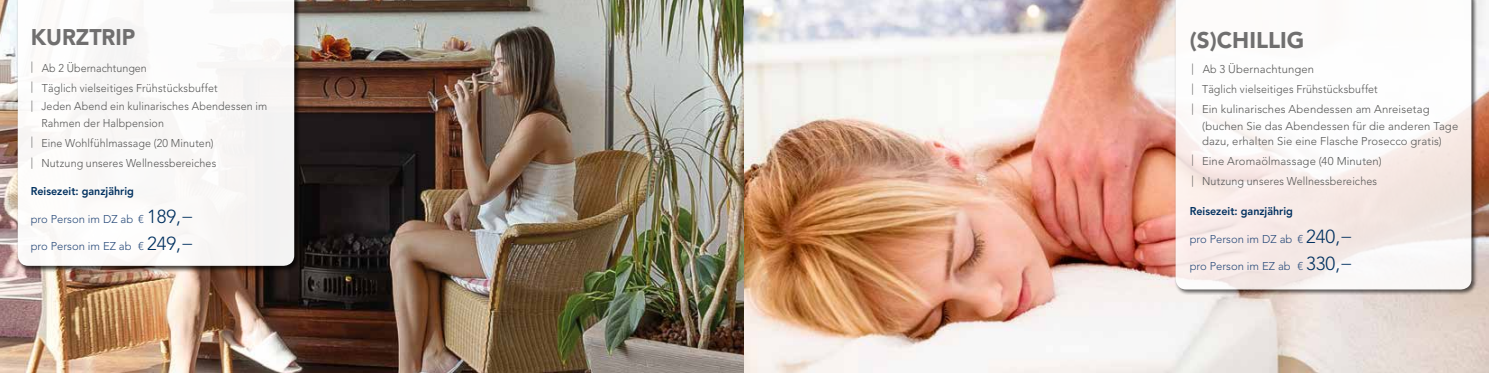
<style>
.page{position:relative;width:1489px;height:373px;background:#fff}
.page>*{position:absolute;margin:0;border:0;box-sizing:border-box;transform-origin:0 0}
.t1{font:900 22.5px "Avenir LT Std";color:#706f6f}
.t2{font:900 22.5px "Avenir LT Std";color:#706f6f;scale:.95 1}
.t3{font:300 11.25px/20px "Avenir LT Std";letter-spacing:.01em;color:#575756;scale:.95 1}
.t4{font:300 11.25px "Avenir LT Std";color:#294b7a}
.t5{font:300 11.25px/15px "Avenir LT Std";letter-spacing:.01em;color:#575756}
.t6{font:800 11.25px "Avenir LT Std";color:#00305f;scale:.95 1}
.s1{font-size:18.75px;color:#00305f}
</style>
<div class="page">
<img style="left:0;top:0;width:1488px;height:372px">
<div style="left:17px;top:0;width:284px;height:272px;background:#000;opacity:.75"></div>
<svg style="left:18px;top:0;width:276px;height:265px"></svg>
<div style="left:1174px;top:0;width:303px;height:295px;background:#000;opacity:.75"></div>
<svg style="left:1175px;top:0;width:296px;height:289px"></svg>
<h1 class="t2" style="left:31px;top:24px;width:112px">KURZTRIP</h1>
<p class="t3" style="left:31px;top:58px;width:198px">| Ab 2 Übernachtungen<br>| Täglich vielseitiges Frühstücksbuffet</p>
<p class="t3" style="left:41px;top:98px;width:239px;line-height:16.2px;text-indent:-11px">| Jeden Abend ein kulinarisches Abendessen im<br>Rahmen der Halbpension</p>
<p class="t3" style="left:31px;top:133px;width:197px">| Eine Wohlfühlmassage (20 Minuten) | Nutzung unseres Wellnessbereiches</p>
<p class="t6" style="left:31px;top:184px;width:110px">Reisezeit: ganzjährig</p>
<p class="t4" style="left:31px;top:212px;width:164px">pro Person im DZ ab € <span class="s1">189,−</span></p>
<p class="t4" style="left:31px;top:239px;width:164px">pro Person im EZ ab € <span class="s1">249,−</span></p>
<h1 class="t1" style="left:1189px;top:26px;width:116px">(S)CHILLIG</h1>
<p class="t3" style="left:1191px;top:59px;width:252px">| Ab 3 Übernachtungen<br>| Täglich vielseitiges Frühstücksbuffet<br>| Ein kulinarisches Abendessen am Anreisetag</p>
<p class="t5" style="left:1202px;top:118px;width:257px">(buchen Sie das Abendessen für die anderen Tage dazu, erhalten Sie eine Flasche Prosecco gratis)</p>
<p class="t3" style="left:1191px;top:150px;width:201px">| Eine Aromaölmassage (40 Minuten) | Nutzung unseres Wellnessbereiches</p>
<p class="t6" style="left:1189px;top:204px;width:110px">Reisezeit: ganzjährig</p>
<p class="t4" style="left:1189px;top:232px;width:164px">pro Person im DZ ab € <span class="s1">240,−</span></p>
<p class="t4" style="left:1189px;top:259px;width:164px">pro Person im EZ ab € <span class="s1">330,−</span></p>
</div>
